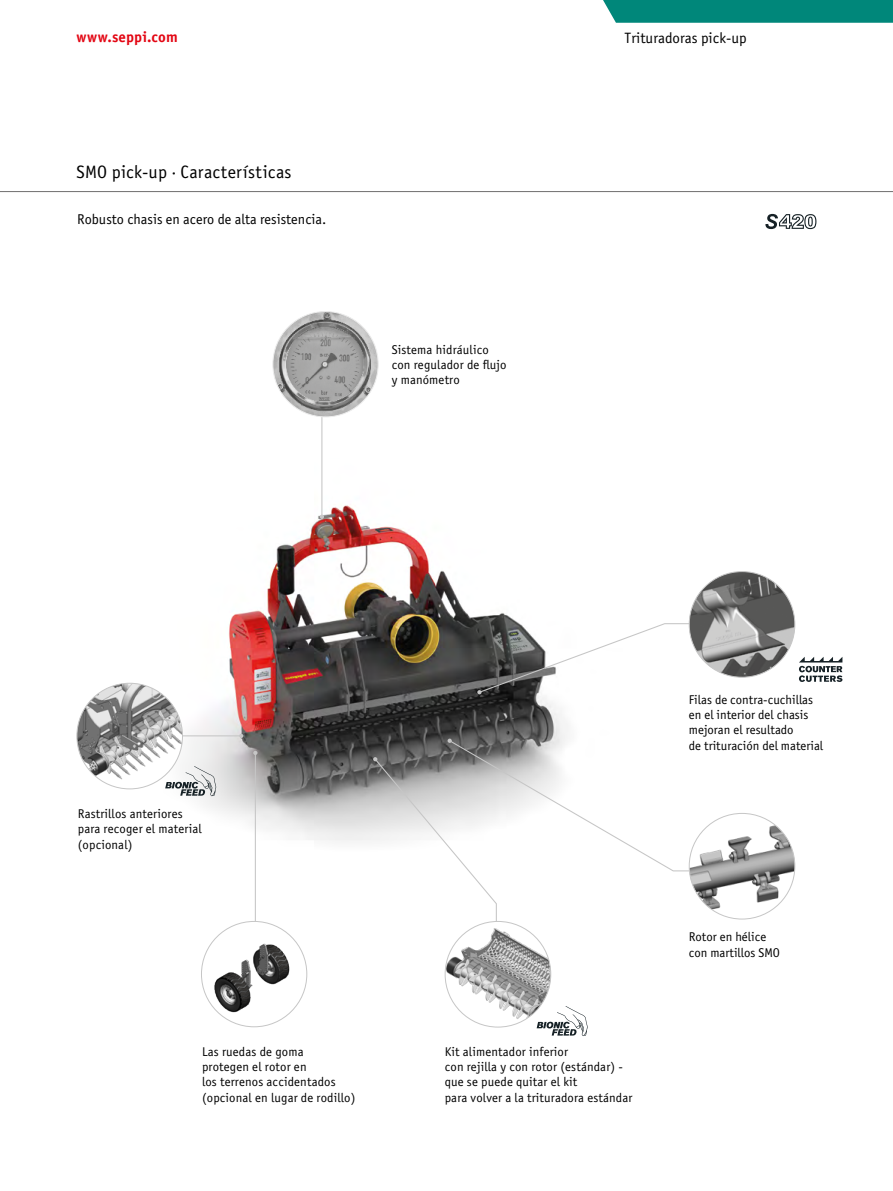
<style>
.page{position:relative;width:893px;height:1191px;background:#fff}
.page>*{position:absolute;margin:0;border:0;box-sizing:border-box;transform-origin:0 0}
.t1{font:18px "Officina Sans Book ITC";letter-spacing:.01em;color:#000}
.t2{font:15px "Officina Sans Book ITC";color:#000}
.t3{font:15px "Officina Sans Bold ITC";letter-spacing:.005em;color:#e30613}
.t4{font:14.25px "Officina Sans Book ITC";color:#000}
.t5{font:12.75px/15.3px "Officina Sans Book ITC";letter-spacing:.01em;color:#000}
</style>
<div class="page">
<div style="left:603px;top:0;width:290px;height:23px;background:#00877a"></div>
<hr style="left:0;top:191px;width:893px;height:1px;background:#706f6f">
<img style="left:125px;top:458px;width:443px;height:384px">
<img style="left:689px;top:813px;width:106px;height:106px;border-radius:53px">
<svg style="left:765px;top:214px;width:51px;height:15px"></svg>
<svg style="left:537px;top:1006px;width:51px;height:30px"></svg>
<svg style="left:799px;top:657px;width:43px;height:25px"></svg>
<svg style="left:165px;top:766px;width:51px;height:30px"></svg>
<hr style="left:321px;top:375px;width:1px;height:142px;background:#c6c6c6">
<svg style="left:320px;top:514px;width:4px;height:5px"></svg>
<img style="left:273px;top:311px;width:105px;height:106px;border-radius:53px">
<hr style="left:133px;top:735px;width:108px;height:1px;background:#c6c6c6">
<svg style="left:239px;top:733px;width:4px;height:5px"></svg>
<img style="left:77px;top:683px;width:105px;height:106px;border-radius:53px">
<hr style="left:255px;top:753px;width:1px;height:192px;background:#c6c6c6">
<svg style="left:253px;top:750px;width:4px;height:5px"></svg>
<img style="left:201px;top:921px;width:106px;height:105px;border-radius:53px">
<svg style="left:373px;top:738px;width:376px;height:217px"></svg>
<img style="left:445px;top:921px;width:106px;height:106px;border-radius:53px">
<svg style="left:477px;top:622px;width:251px;height:72px"></svg>
<img style="left:689px;top:571px;width:106px;height:106px;border-radius:53px">
<p class="t3" style="left:77px;top:26px;width:103px">www.seppi.com</p>
<p class="t2" style="left:624px;top:28px;width:124px">Trituradoras pick-up</p>
<h1 class="t1" style="left:77px;top:160px;width:216px">SMO pick-up · Características</h1>
<p class="t4" style="left:77px;top:210px;width:251px">Robusto chasis en acero de alta resistencia.</p>
<p class="t5" style="left:392px;top:341px;width:116px">Sistema hidráulico con regulador de flujo y manómetro</p>
<p class="t5" style="left:78px;top:805px;width:125px">Rastrillos anteriores para recoger el material (opcional)</p>
<p class="t5" style="left:202px;top:1043px;width:155px">Las ruedas de goma<br>protegen el rotor en<br>los terrenos accidentados (opcional en lugar de rodillo)</p>
<p class="t5" style="left:689px;top:691px;width:136px">Filas de contra-cuchillas en el interior del chasis mejoran el resultado<br>de trituración del material</p>
<p class="t5" style="left:445px;top:1043px;width:189px">Kit alimentador inferior<br>con rejilla y con rotor (estándar) - que se puede quitar el kit<br>para volver a la trituradora estándar</p>
<p class="t5" style="left:689px;top:929px;width:93px">Rotor en hélice con martillos SMO</p>
</div>
